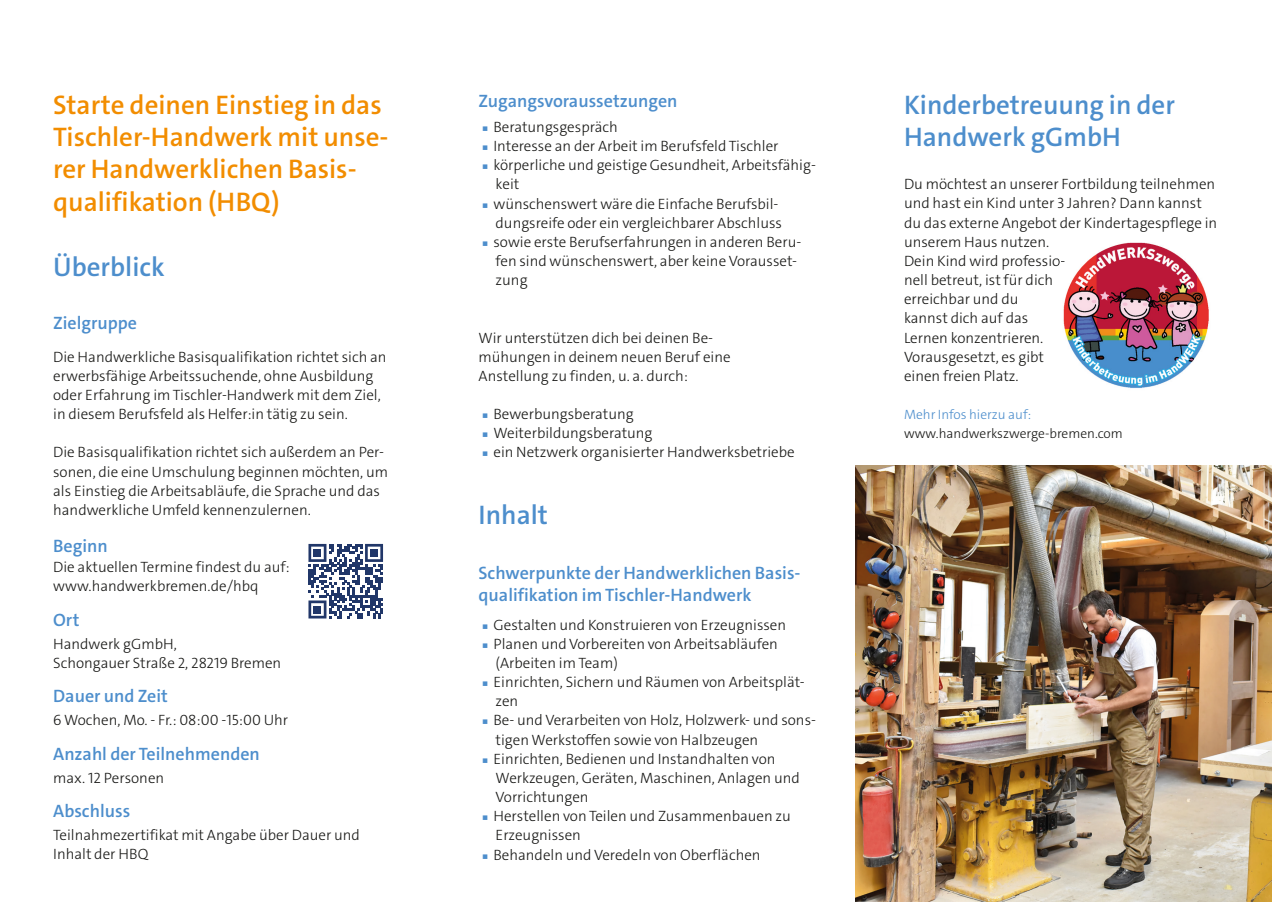
<style>
.page{position:relative;width:1272px;height:902px;background:#fff}
.page>*{position:absolute;margin:0;border:0;box-sizing:border-box;transform-origin:0 0}
.t1{font:600 27px/32.4px "The Sans C4 s";color:#f28d00}
.t2{font:600 27px/32.4px "The Sans C4 s";color:#4d8ecc}
.t3{font:600 18px/21.6px "The Sans C4 s";color:#4d8ecc}
.t4{font:300 15px/19.2px "The Sans C4 s";color:#181816}
.t5{font:300 13.5px "The Sans C4 s";color:#181816}
.t6{font:300 13.5px "The Sans C4 s";color:#4d8ecc}
.s1{color:#4d8ecc}
</style>
<div class="page">
<img style="left:855px;top:466px;width:416px;height:435px">
<svg style="left:308px;top:544px;width:75px;height:74px"></svg>
<div style="left:313px;top:549px;width:8px;height:7px;background:#213769"></div>
<div style="left:370px;top:549px;width:8px;height:7px;background:#213769"></div>
<div style="left:313px;top:605px;width:8px;height:8px;background:#213769"></div>
<img style="left:1063px;top:242px;width:146px;height:146px">
<img style="left:1057px;top:255px;width:7px;height:15px">
<h1 class="t1" style="left:53px;top:88px;width:337px">Starte deinen Einstieg in das<br>Tischler-Handwerk mit unse&shy;rer Handwerklichen Basis&shy;qualifikation (HBQ)</h1>
<h1 class="t2" style="left:53px;top:250px;width:113px">Überblick</h1>
<p class="t3" style="left:53px;top:312px;width:85px">Zielgruppe</p>
<p class="t4" style="left:53px;top:347px;width:335px">Die Handwerkliche Basisqualifikation richtet sich an erwerbsfähige Arbeitssuchende, ohne Ausbildung oder Erfahrung im Tischler-Handwerk mit dem Ziel, in diesem Berufsfeld als Helfer:in tätig zu sein.</p>
<p class="t4" style="left:53px;top:443px;width:336px">Die Basisqualifikation richtet sich außerdem an Per&shy;sonen, die eine Umschulung beginnen möchten, um als Einstieg die Arbeitsabläufe, die Sprache und das handwerkliche Umfeld kennenzulernen.</p>
<p class="t3" style="left:53px;top:535px;width:56px">Beginn</p>
<p class="t4" style="left:53px;top:557px;width:238px">Die aktuellen Termine findest du auf: www.handwerkbremen.de/hbq</p>
<p class="t3" style="left:53px;top:609px;width:28px">Ort</p>
<p class="t4" style="left:53px;top:634px;width:230px">Handwerk gGmbH,<br>Schongauer Straße 2, 28219 Bremen</p>
<p class="t3" style="left:53px;top:685px;width:116px">Dauer und Zeit</p>
<p class="t4" style="left:53px;top:710px;width:236px">6 Wochen, Mo. - Fr.: 08:00 -15:00 Uhr</p>
<p class="t3" style="left:53px;top:743px;width:208px">Anzahl der Teilnehmenden</p>
<p class="t4" style="left:53px;top:768px;width:113px">max. 12 Personen</p>
<p class="t3" style="left:53px;top:800px;width:79px">Abschluss</p>
<p class="t4" style="left:53px;top:825px;width:308px">Teilnahmezertifikat mit Angabe über Dauer und<br>Inhalt der HBQ</p>
<p class="t3" style="left:478px;top:90px;width:200px">Zugangsvoraussetzungen</p>
<p class="t4" style="left:478px;top:117px;width:141px"><span class="s1">▗</span> Beratungsgespräch</p>
<p class="t4" style="left:478px;top:136px;width:301px"><span class="s1">▗</span> Interesse an der Arbeit im Berufsfeld Tischler</p>
<p class="t4" style="left:478px;top:156px;width:339px"><span class="s1">▗</span> körperliche und geistige Gesundheit, Arbeitsfähig-</p>
<p class="t4" style="left:495px;top:175px;width:25px">keit</p>
<p class="t4" style="left:478px;top:194px;width:301px"><span class="s1">▗</span> wünschenswert wäre die Einfache Berufsbil-</p>
<p class="t4" style="left:495px;top:213px;width:288px">dungsreife oder ein vergleichbarer Abschluss</p>
<p class="t4" style="left:478px;top:232px;width:324px"><span class="s1">▗</span> sowie erste Berufserfahrungen in anderen Beru-</p>
<p class="t4" style="left:495px;top:251px;width:303px">fen sind wünschenswert, aber keine Vorausset-</p>
<p class="t4" style="left:495px;top:270px;width:33px">zung</p>
<p class="t4" style="left:478px;top:328px;width:254px">Wir unterstützen dich bei deinen Be&shy;mühungen in deinem neuen Beruf eine<br>Anstellung zu finden, u. a. durch:</p>
<p class="t4" style="left:478px;top:404px;width:317px"><span class="s1">▗</span> Bewerbungsberatung<br><span class="s1">▗</span> Weiterbildungsberatung<br><span class="s1">▗</span> ein Netzwerk organisierter Handwerksbetriebe</p>
<h1 class="t2" style="left:478px;top:498px;width:71px">Inhalt</h1>
<p class="t3" style="left:478px;top:562px;width:323px">Schwerpunkte der Handwerklichen Basis&shy;qualifikation im Tischler-Handwerk</p>
<p class="t4" style="left:478px;top:615px;width:309px"><span class="s1">▗</span> Gestalten und Konstruieren von Erzeugnissen</p>
<p class="t4" style="left:478px;top:634px;width:301px"><span class="s1">▗</span> Planen und Vorbereiten von Arbeitsabläufen</p>
<p class="t4" style="left:495px;top:653px;width:124px">(Arbeiten im Team)</p>
<p class="t4" style="left:478px;top:672px;width:328px"><span class="s1">▗</span> Einrichten, Sichern und Räumen von Arbeitsplät-</p>
<p class="t4" style="left:495px;top:691px;width:24px">zen</p>
<p class="t4" style="left:478px;top:710px;width:339px"><span class="s1">▗</span> Be- und Verarbeiten von Holz, Holzwerk- und sons-</p>
<p class="t4" style="left:495px;top:730px;width:264px">tigen Werkstoffen sowie von Halbzeugen</p>
<p class="t4" style="left:478px;top:749px;width:298px"><span class="s1">▗</span> Einrichten, Bedienen und Instandhalten von</p>
<p class="t4" style="left:495px;top:768px;width:306px">Werkzeugen, Geräten, Maschinen, Anlagen und</p>
<p class="t4" style="left:495px;top:787px;width:94px">Vorrichtungen</p>
<p class="t4" style="left:478px;top:806px;width:314px"><span class="s1">▗</span> Herstellen von Teilen und Zusammenbauen zu</p>
<p class="t4" style="left:495px;top:825px;width:87px">Erzeugnissen</p>
<p class="t4" style="left:478px;top:844px;width:283px"><span class="s1">▗</span> Behandeln und Veredeln von Oberflächen</p>
<h1 class="t2" style="left:904px;top:88px;width:272px">Kinderbetreuung in der<br>Handwerk gGmbH</h1>
<p class="t4" style="left:904px;top:175px;width:315px">Du möchtest an unserer Fortbildung teilnehmen und hast ein Kind unter 3 Jahren? Dann kannst du das externe Angebot der Kindertagespflege in unserem Haus nutzen.<br>Dein Kind wird professio-<br>nell betreut, ist für dich<br>erreichbar und du<br>kannst dich auf das<br>Lernen konzentrieren.<br>Vorausgesetzt, es gibt<br>einen freien Platz.</p>
<p class="t6" style="left:904px;top:406px;width:129px">Mehr Infos hierzu auf:</p>
<p class="t5" style="left:904px;top:425px;width:220px">www.handwerkszwerge-bremen.com</p>
</div>
